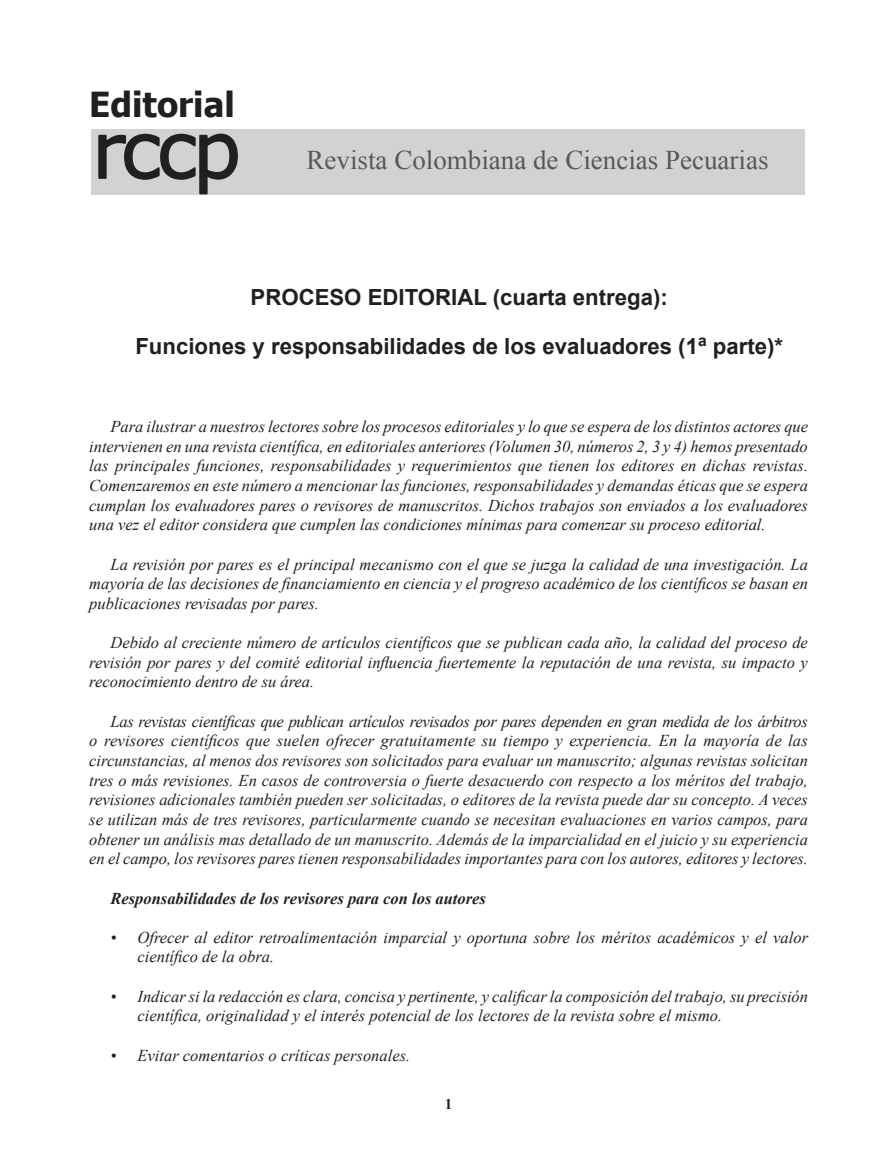
<style>
.page{position:relative;width:876px;height:1170px;background:#fff}
.page>*{position:absolute;margin:0;border:0;box-sizing:border-box;transform-origin:0 0}
.t1{font:700 34.5px "Tahoma";color:#231f20}
.t2{font:700 30px "Tahoma";color:#231f20}
.t3{font:27px "Times New Roman";color:#57585a}
.t4{font:700 22.2px/48px "Arial";color:#231f20;text-align:center}
.t5{font:italic 16.5px/19.6px "Times New Roman";color:#231f20;text-align:justify}
.t6{font:italic 700 16.5px "Times New Roman";color:#231f20}
.t7{font:700 15px "Times New Roman";color:#231f20}
</style>
<div class="page">
<div style="left:92px;top:129px;width:713px;height:66px;background:#d1d2d4"></div>
<svg style="left:98px;top:133px;width:140px;height:62px"></svg>
<h1 class="t1" style="left:89px;top:80px;width:147px">Editorial</h1>
<h2 class="t2" style="left:91px;top:86px;width:240px">Original articles</h2>
<h3 class="t3" style="left:307px;top:141px;width:463px">Revista Colombiana de Ciencias Pecuarias</h3>
<h3 class="t4" style="left:135px;top:274px;width:649px">PROCESO EDITORIAL (cuarta entrega):<br>Funciones y responsabilidades de los evaluadores (1<sup>a</sup> parte)*</h3>
<p class="t5" style="left:89px;top:416px;width:720px;text-indent:21px">Para ilustrar a nuestros lectores sobre los procesos editoriales y lo que se espera de los distintos actores que intervienen en una revista científica, en editoriales anteriores (Volumen 30, números 2, 3 y 4) hemos presentado las principales funciones, responsabilidades y requerimientos que tienen los editores en dichas revistas.<br>Comenzaremos en este número a mencionar las funciones, responsabilidades y demandas éticas que se espera cumplan los evaluadores pares o revisores de manuscritos. Dichos trabajos son enviados a los evaluadores una vez el editor considera que cumplen las condiciones mínimas para comenzar su proceso editorial.</p>
<p class="t5" style="left:89px;top:554px;width:720px;text-indent:21px">La revisión por pares es el principal mecanismo con el que se juzga la calidad de una investigación. La mayoría de las decisiones de financiamiento en ciencia y el progreso académico de los científicos se basan en publicaciones revisadas por pares.</p>
<p class="t5" style="left:89px;top:632px;width:720px;text-indent:21px">Debido al creciente número de artículos científicos que se publican cada año, la calidad del proceso de revisión por pares y del comité editorial influencia fuertemente la reputación de una revista, su impacto y reconocimiento dentro de su área.</p>
<p class="t5" style="left:89px;top:711px;width:720px;text-indent:21px">Las revistas científicas que publican artículos revisados por pares dependen en gran medida de los árbitros o revisores científicos que suelen ofrecer gratuitamente su tiempo y experiencia. En la mayoría de las circunstancias, al menos dos revisores son solicitados para evaluar un manuscrito; algunas revistas solicitan tres o más revisiones. En casos de controversia o fuerte desacuerdo con respecto a los méritos del trabajo, revisiones adicionales también pueden ser solicitadas, o editores de la revista puede dar su concepto. A veces se utilizan más de tres revisores, particularmente cuando se necesitan evaluaciones en varios campos, para obtener un análisis mas detallado de un manuscrito. Además de la imparcialidad en el juicio y su experiencia en el campo, los revisores pares tienen responsabilidades importantes para con los autores, editores y lectores.</p>
<p class="t6" style="left:111px;top:886px;width:377px">Responsabilidades de los revisores para con los autores</p>
<p class="t5" style="left:138px;top:926px;width:672px;text-indent:-27px">• Ofrecer al editor retroalimentación imparcial y oportuna sobre los méritos académicos y el valor científico de la obra.</p>
<p class="t5" style="left:138px;top:985px;width:672px;text-indent:-27px">• Indicar si la redacción es clara, concisa y pertinente, y calificar la composición del trabajo, su precisión científica, originalidad y el interés potencial de los lectores de la revista sobre el mismo.</p>
<p class="t5" style="left:111px;top:1044px;width:301px">• Evitar comentarios o críticas personales.</p>
<p class="t7" style="left:445px;top:1092px;width:9px">1</p>
</div>
